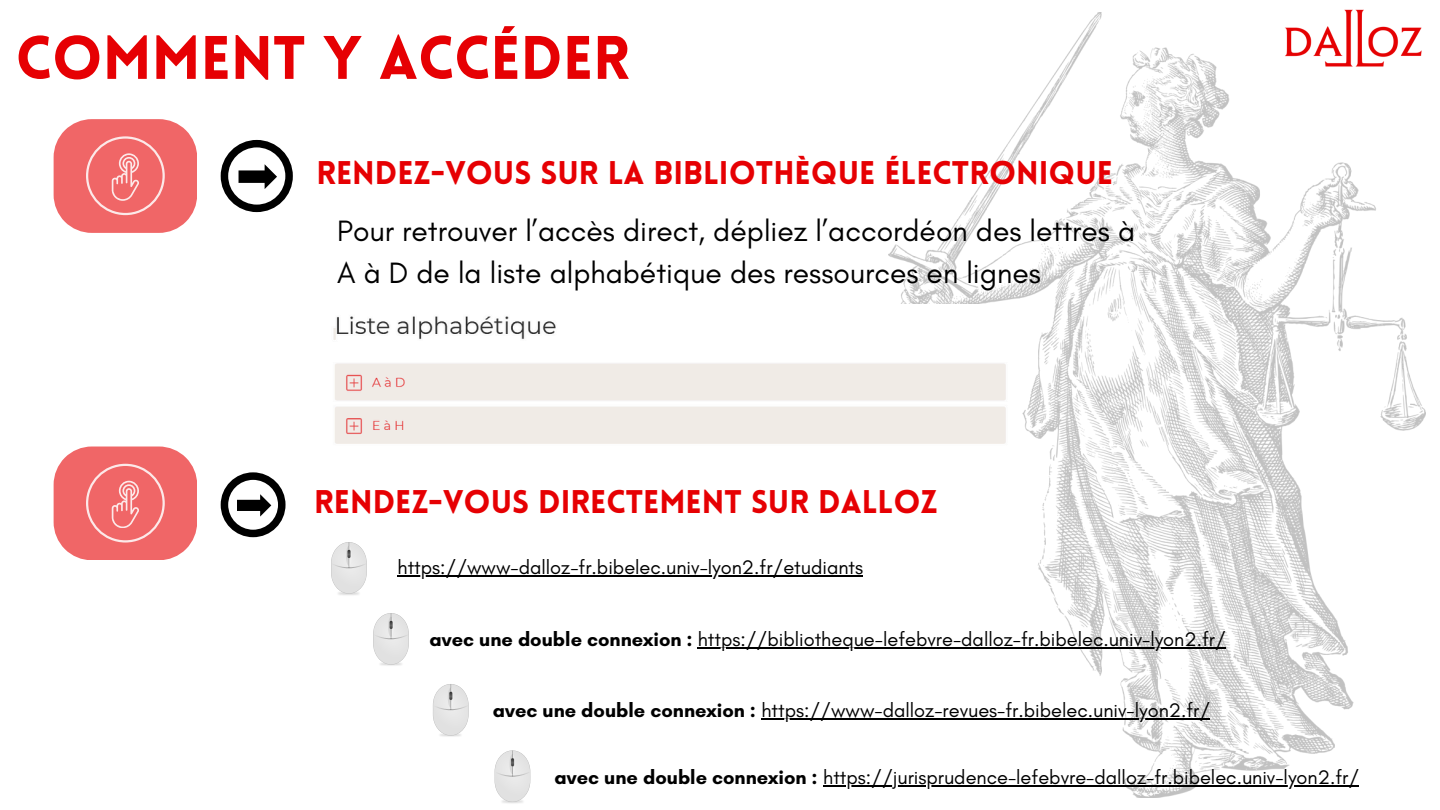
<style>
.page{position:relative;width:1440px;height:810px;background:#fff}
.page>*{position:absolute;margin:0;border:0;box-sizing:border-box;transform-origin:0 0}
.t1{font:900 60px "Lovelo";color:#e60003}
.t2{font:900 32.1px "Lovelo";color:#e60003}
.t3{font:30px/42px "Glacial Indifference";color:#000}
.t4{font:20px "Glacial Indifference";color:#000}
.s1{font-weight:700}
</style>
<div class="page">
<img style="left:889px;top:13px;width:536px;height:784px">
<svg style="left:221px;top:140px;width:72px;height:72px"></svg>
<svg style="left:221px;top:472px;width:65px;height:65px"></svg>
<img style="left:338px;top:594px;width:21px;height:1px">
<svg style="left:331px;top:542px;width:36px;height:52px"></svg>
<img style="left:383px;top:665px;width:16px;height:1px">
<svg style="left:373px;top:613px;width:36px;height:52px"></svg>
<img style="left:443px;top:736px;width:15px;height:1px">
<svg style="left:433px;top:684px;width:36px;height:52px"></svg>
<img style="left:502px;top:802px;width:21px;height:1px">
<svg style="left:494px;top:750px;width:36px;height:52px"></svg>
<svg style="left:54px;top:119px;width:143px;height:114px;background:#f17979"></svg>
<svg style="left:54px;top:447px;width:143px;height:113px;background:#f17879"></svg>
<img style="left:1281px;top:9px;width:144px;height:61px">
<img style="left:333px;top:304px;width:689px;height:143px">
<hr style="left:398px;top:575px;width:465px;height:2px;background:#000">
<hr style="left:698px;top:648px;width:528px;height:1px;background:#000">
<hr style="left:761px;top:719px;width:449px;height:1px;background:#000">
<hr style="left:823px;top:785px;width:536px;height:2px;background:#000">
<h1 class="t1" style="left:16px;top:34px;width:616px">COMMENT Y ACCÉDER</h1>
<p class="t2" style="left:316px;top:160px;width:798px">RENDEZ-VOUS SUR LA BIBLIOTHÈQUE ÉLECTRONIQUE</p>
<p class="t3" style="left:337px;top:209px;width:800px">Pour retrouver l’accès direct, dépliez l’accordéon des lettres à<br>A à D de la liste alphabétique des ressources en lignes</p>
<p class="t2" style="left:314px;top:489px;width:625px">RENDEZ-VOUS DIRECTEMENT SUR DALLOZ</p>
<p class="t4" style="left:398px;top:555px;width:467px">https://www-dalloz-fr.bibelec.univ-lyon2.fr/etudiants</p>
<h2 class="t4" style="left:430px;top:627px;width:798px"><span class="s1">avec une double connexion :</span> https://bibliotheque-lefebvre-dalloz-fr.bibelec.univ-lyon2.fr/</h2>
<p class="t4" style="left:493px;top:698px;width:719px"><span class="s1">avec une double connexion :</span> https://www-dalloz-revues-fr.bibelec.univ-lyon2.fr/</p>
<p class="t4" style="left:555px;top:765px;width:806px"><span class="s1">avec une double connexion :</span> https://jurisprudence-lefebvre-dalloz-fr.bibelec.univ-lyon2.fr/</p>
</div>
